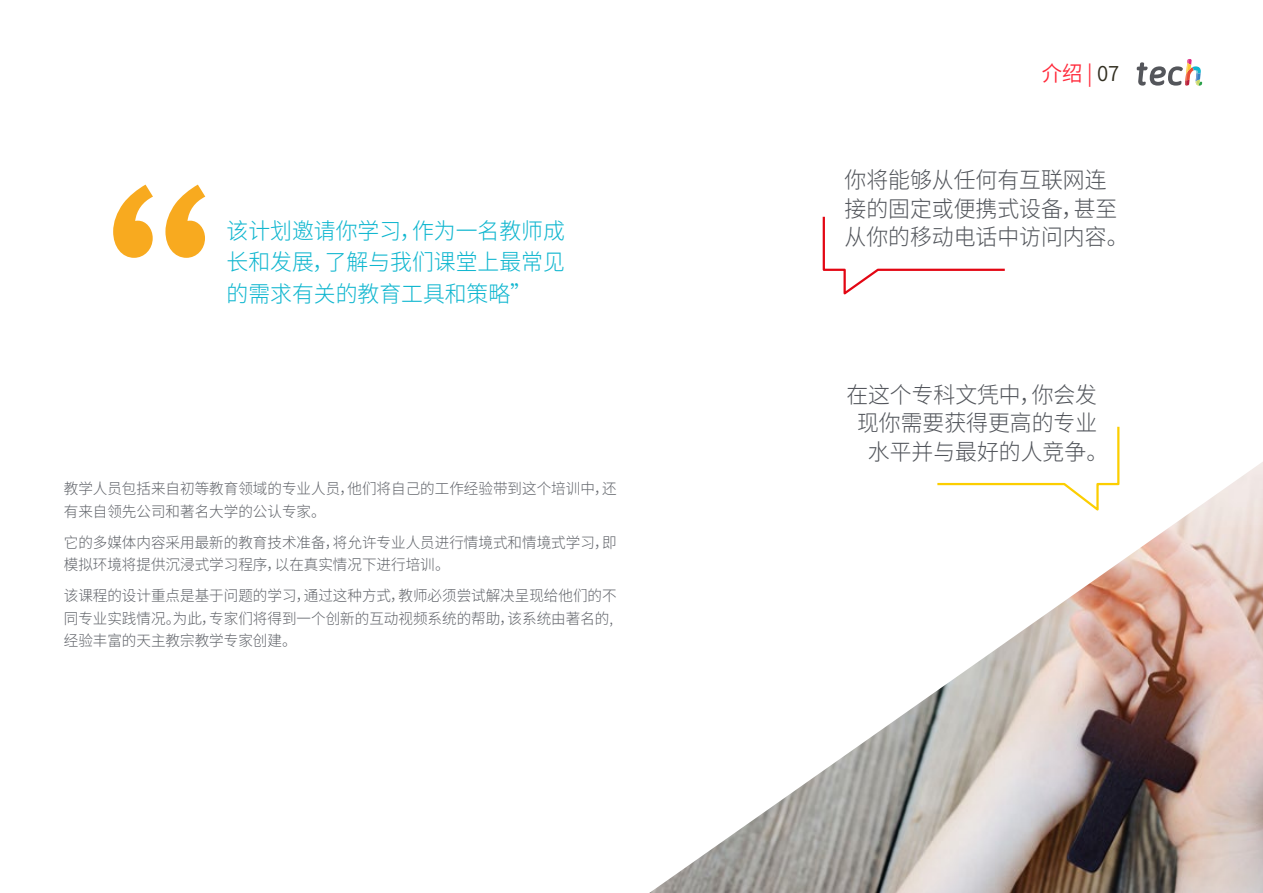
<style>
.page{position:relative;width:1263px;height:893px;background:#fff}
.page>*{position:absolute;margin:0;border:0;box-sizing:border-box;transform-origin:0 0}
.t1{font:300 22.5px/28.5px "Source Han Sans CN";color:#52555b}
.t2{font:300 22.5px/31.5px "Source Han Sans CN";color:#0fb6cf;text-align:justify}
.t3{font:21px "Source Han Sans CN";color:#ff293a}
.t4{font:300 15px/22.5px "Source Han Sans CN";color:#61646a}
.s1{color:#312e20}
</style>
<div class="page">
<svg style="left:113px;top:185px;width:92px;height:73px"></svg>
<svg style="left:1117px;top:426px;width:3px;height:35px"></svg>
<svg style="left:822px;top:216px;width:183px;height:79px"></svg>
<img style="left:649px;top:461px;width:614px;height:432px">
<svg style="left:1137px;top:59px;width:65px;height:27px"></svg>
<h1 class="t2" style="left:227px;top:215px;width:340px">该计划邀请你学习，作为一名教师成长和发展，了解与我们课堂上最常见的需求有关的教育工具和策略”</h1>
<p class="t4" style="left:64px;top:478px;width:554px">教学人员包括来自初等教育领域的专业人员，他们将自己的工作经验带到这个培训中，还有来自领先公司和著名大学的公认专家。</p>
<p class="t4" style="left:64px;top:531px;width:554px">它的多媒体内容采用最新的教育技术准备，将允许专业人员进行情境式和情境式学习，即模拟环境将提供沉浸式学习程序，以在真实情况下进行培训。</p>
<p class="t4" style="left:64px;top:585px;width:554px">该课程的设计重点是基于问题的学习，通过这种方式，教师必须尝试解决呈现给他们的不同专业实践情况。为此，专家们将得到一个创新的互动视频系统的帮助，该系统由著名的,经验丰富的天主教宗教学专家创建。</p>
<h2 class="t3" style="left:1042px;top:61px;width:79px">介绍 | <span class="s1">07</span></h2>
<h1 class="t1" style="left:845px;top:166px;width:285px">你将能够从任何有互联网连接的固定或便携式设备，甚至从你的移动电话中访问内容。</h1>
<h1 class="t1" style="left:846px;top:381px;width:252px">在这个专科文凭中，你会发</h1>
<h1 class="t1" style="left:857px;top:409px;width:242px">现你需要获得更高的专业</h1>
<h1 class="t1" style="left:868px;top:438px;width:242px">水平并与最好的人竞争。</h1>
</div>
